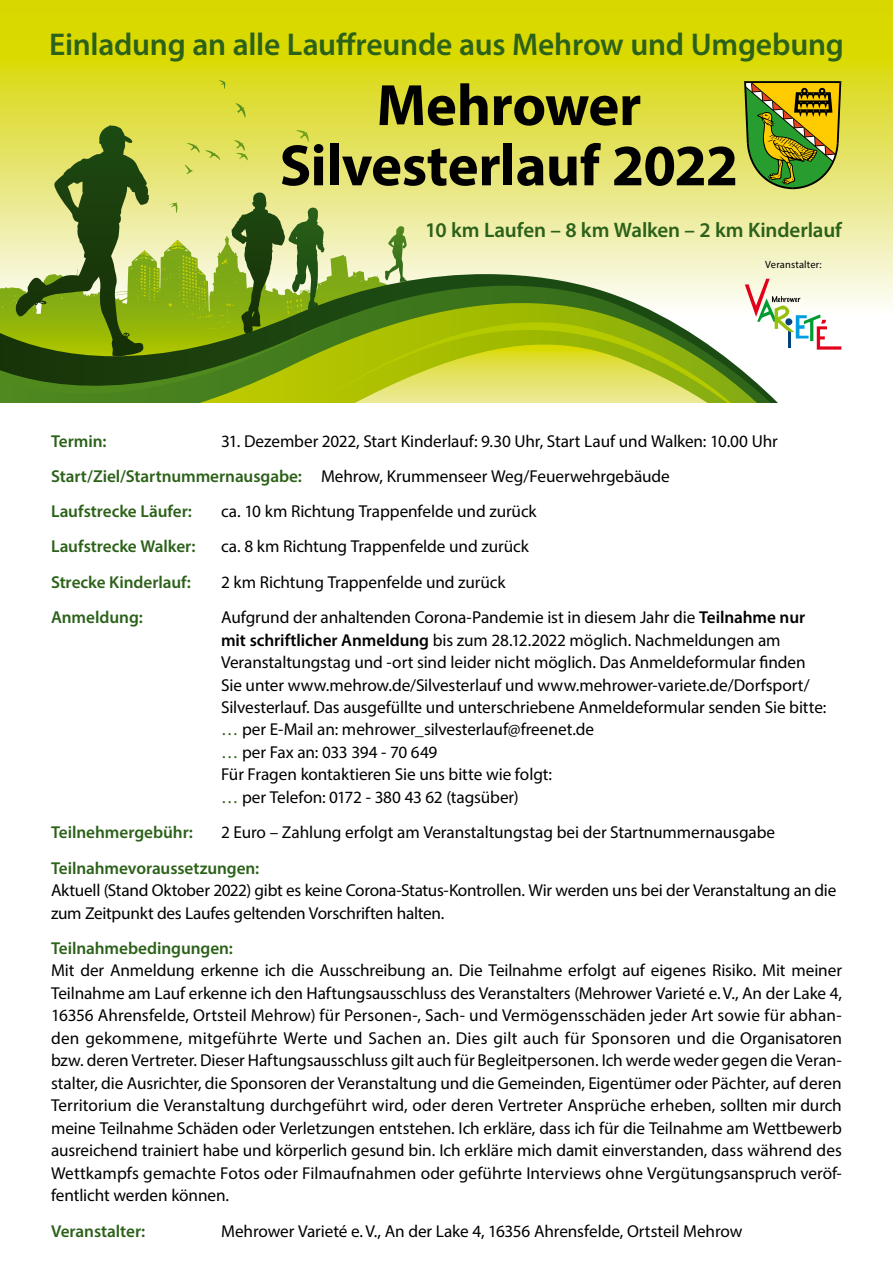
<style>
.page{position:relative;width:893px;height:1263px;background:#fff}
.page>*{position:absolute;margin:0;border:0;box-sizing:border-box;transform-origin:0 0}
.t1{font:700 58.8px/60.3px "Myriad Pro";letter-spacing:-.01em;color:#000;text-align:center}
.t2{font:600 31.5px "Myriad Pro";letter-spacing:-.01em;color:#2c6119}
.t3{font:600 21px "Myriad Pro";letter-spacing:-.005em;color:#2c6119}
.t4{font:17.25px/22.5px "Myriad Pro";letter-spacing:-.01em;color:#000}
.t5{font:600 17.25px "Myriad Pro";letter-spacing:-.005em;color:#2c6119}
.t6{font:10.5px "Myriad Pro";letter-spacing:.01em;color:#000}
.s1{font-weight:600;color:#2c6119}
.s2{font-weight:600}
.s3{color:#2c6119}
</style>
<div class="page">
<svg style="left:0;top:0;width:893px;height:306px;background:#e2e14c"></svg>
<svg style="left:385px;top:226px;width:22px;height:45px"></svg>
<svg style="left:289px;top:208px;width:29px;height:63px;background:#688a49"></svg>
<svg style="left:14px;top:125px;width:258px;height:146px;background:#b5bf66"></svg>
<svg style="left:0;top:271px;width:613px;height:15px;background:#9fb36d"></svg>
<svg style="left:0;top:286px;width:308px;height:17px;background:#7b9c29"></svg>
<svg style="left:0;top:303px;width:308px;height:42px;background:#789a0c"></svg>
<svg style="left:308px;top:279px;width:437px;height:66px;background:#86a542"></svg>
<svg style="left:0;top:345px;width:778px;height:58px;background:#92a930"></svg>
<svg style="left:219px;top:80px;width:26px;height:38px"></svg>
<svg style="left:745px;top:279px;width:96px;height:71px"></svg>
<svg style="left:744px;top:81px;width:97px;height:108px;background:#899724"></svg>
<h2 class="t2" style="left:49px;top:24px;width:796px">Einladung an alle Lauffreunde aus Mehrow und Umgebung</h2>
<h1 class="t1" style="left:280px;top:73px;width:460px">Mehrower<br>Silvesterlauf 2022</h1>
<p class="t3" style="left:425px;top:216px;width:418px">10 km Laufen – 8 km Walken – 2 km Kinderlauf</p>
<p class="t6" style="left:765px;top:258px;width:58px">Veranstalter:</p>
<p class="t4" style="left:51px;top:423px;width:728px;line-height:35.2px;text-indent:170px">31. Dezember 2022, Start Kinderlauf: 9.30 Uhr, Start Lauf und Walken: 10.00 Uhr<br><span class="s1">Start/Ziel/Startnummernausgabe:</span> Mehrow, Krummenseer Weg/Feuerwehrgebäude<br><span class="s1">Laufstrecke Läufer:</span></p>
<p class="t5" style="left:51px;top:430px;width:57px">Termin:</p>
<p class="t4" style="left:221px;top:500px;width:317px">ca. 10 km Richtung Trappenfelde und zurück</p>
<p class="t5" style="left:51px;top:536px;width:146px">Laufstrecke Walker:</p>
<p class="t4" style="left:221px;top:535px;width:309px">ca. 8 km Richtung Trappenfelde und zurück</p>
<p class="t5" style="left:51px;top:571px;width:141px">Strecke Kinderlauf:</p>
<p class="t4" style="left:221px;top:570px;width:286px">2 km Richtung Trappenfelde und zurück</p>
<p class="t5" style="left:51px;top:606px;width:93px">Anmeldung:</p>
<p class="t4" style="left:221px;top:606px;width:607px">Aufgrund der anhaltenden Corona-Pandemie ist in diesem Jahr die <span class="s2">Teilnahme nur mit schriftlicher Anmeldung</span> bis zum 28.12.2022 möglich. Nachmeldungen am Veranstaltungstag und -ort sind leider nicht möglich. Das Anmeldeformular finden Sie unter www.mehrow.de/Silvesterlauf und www.mehrower-variete.de/Dorfsport/ Silvesterlauf. Das ausgefüllte und unterschriebene Anmeldeformular senden Sie bitte: <span class="s3">…</span> per E-Mail an: mehrower_silvesterlauf@freenet.de<br><span class="s3">…</span> per Fax an: 033 394 - 70 649<br>Für Fragen kontaktieren Sie uns bitte wie folgt:<br><span class="s3">…</span> per Telefon: 0172 - 380 43 62 (tagsüber)</p>
<p class="t5" style="left:51px;top:821px;width:143px">Teilnehmergebühr:</p>
<p class="t4" style="left:221px;top:821px;width:556px">2 Euro – Zahlung erfolgt am Veranstaltungstag bei der Startnummernausgabe</p>
<p class="t5" style="left:51px;top:857px;width:210px">Teilnahmevoraussetzungen:</p>
<p class="t4" style="left:51px;top:879px;width:787px">Aktuell (Stand Oktober 2022) gibt es keine Corona-Status-Kontrollen. Wir werden uns bei der Veranstaltung an die zum Zeitpunkt des Laufes geltenden Vorschriften halten.</p>
<p class="t5" style="left:51px;top:937px;width:183px">Teilnahmebedingungen:</p>
<p class="t4" style="left:51px;top:959px;width:792px;text-align:justify">Mit der Anmeldung erkenne ich die Ausschreibung an. Die Teilnahme erfolgt auf eigenes Risiko. Mit meiner Teilnahme am Lauf erkenne ich den Haftungsausschluss des Veranstalters (Mehrower Varieté e.V., An der Lake 4, 16356 Ahrensfelde, Ortsteil Mehrow) für Personen-, Sach- und Vermögensschäden jeder Art sowie für abhan&shy;den gekommene, mitgeführte Werte und Sachen an. Dies gilt auch für Sponsoren und die Organisatoren bzw. deren Vertreter. Dieser Haftungsausschluss gilt auch für Begleitpersonen. Ich werde weder gegen die Veran&shy;stalter, die Ausrichter, die Sponsoren der Veranstaltung und die Gemeinden, Eigentümer oder Pächter, auf deren Territorium die Veranstaltung durchgeführt wird, oder deren Vertreter Ansprüche erheben, sollten mir durch meine Teilnahme Schäden oder Verletzungen entstehen. Ich erkläre, dass ich für die Teilnahme am Wettbewerb ausreichend trainiert habe und körperlich gesund bin. Ich erkläre mich damit einverstanden, dass während des Wettkampfs gemachte Fotos oder Filmaufnahmen oder geführte Interviews ohne Vergütungsanspruch veröf&shy;fentlicht werden können.</p>
<p class="t5" style="left:51px;top:1220px;width:96px">Veranstalter:</p>
<p class="t4" style="left:221px;top:1219px;width:523px">Mehrower Varieté e.V., An der Lake 4, 16356 Ahrensfelde, Ortsteil Mehrow</p>
</div>
